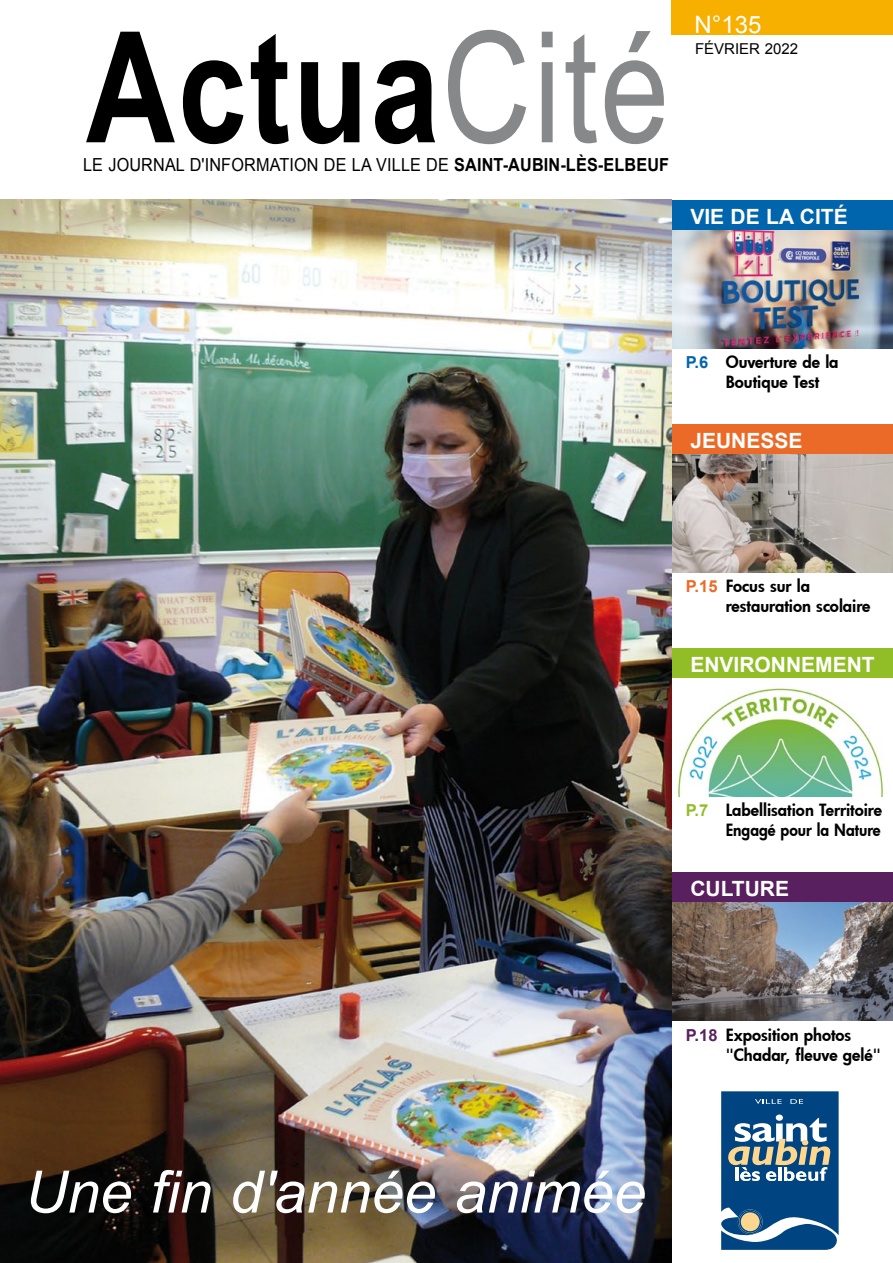
<style>
.page{position:relative;width:893px;height:1263px;background:#fff}
.page>*{position:absolute;margin:0;border:0;box-sizing:border-box;transform-origin:0 0}
.t1{font:700 154.5px "Arial";color:#000;scale:.8 1}
.t2{font:italic 58.5px "Arial";color:#fff}
.t3{font:24px "Arial";color:#fff}
.t4{font:700 21px "Arial";color:#fff}
.t5{font:18px "Arial";letter-spacing:.01em;color:#000;scale:.9 1}
.t6{font:800 16.5px/19.8px "Futura";color:#000}
.t7{font:15px "Arial";color:#000}
.s1{font-weight:400;color:#87888a}
.s2{font-weight:700}
.s3{font-family:"Arial";font-weight:700;color:#0065ac}
.s4{font-family:"Arial";font-weight:700;color:#eb6a27}
.s5{font-family:"Arial";font-weight:700;color:#91bd27}
.s6{font-family:"Arial";font-weight:700;color:#58205e}
</style>
<div class="page">
<img style="left:672px;top:230px;width:221px;height:118px">
<img style="left:672px;top:454px;width:221px;height:119px">
<img style="left:677px;top:688px;width:207px;height:109px">
<img style="left:672px;top:902px;width:221px;height:119px">
<div style="left:668px;top:200px;width:225px;height:30px;background:#0065ac"></div>
<div style="left:668px;top:424px;width:225px;height:30px;background:#eb6a27"></div>
<div style="left:668px;top:648px;width:225px;height:30px;background:#91bd27"></div>
<div style="left:668px;top:872px;width:225px;height:30px;background:#58205e"></div>
<div style="left:672px;top:0;width:221px;height:35px;background:#f8b000"></div>
<img style="left:0;top:200px;width:672px;height:1063px">
<svg style="left:721px;top:1091px;width:118px;height:159px;background:#3a6b94"></svg>
<h1 class="t1" style="left:86px;top:-15px;width:730px">ACTUA<span class="s1">CITÉ</span></h1>
<p class="t5" style="left:190px;top:153px;width:534px">D'INFORMATION DE LA VILLE DE <span class="s2">SAINT-AUBIN-LÈS-ELBEUF</span></p>
<p class="t5" style="left:83px;top:153px;width:109px">LE JOURNAL</p>
<h3 class="t3" style="left:695px;top:9px;width:68px">N°135</h3>
<p class="t7" style="left:695px;top:39px;width:104px">FÉVRIER 2022</p>
<p class="t4" style="left:690px;top:202px;width:159px">VIE DE LA CITÉ</p>
<p class="t6" style="left:726px;top:352px;width:114px;text-indent:-40px"><span class="s3">P.6</span> Ouverture de la<br>Boutique Test</p>
<p class="t4" style="left:690px;top:426px;width:114px">JEUNESSE</p>
<p class="t6" style="left:726px;top:576px;width:146px;text-indent:-40px"><span class="s4">P.15</span> Focus sur la restauration scolaire</p>
<p class="t4" style="left:690px;top:651px;width:186px">ENVIRONNEMENT</p>
<p class="t6" style="left:686px;top:800px;width:198px;text-align:right"><span class="s5">P.7</span> Labellisation Territoire<br>Engagé pour la Nature</p>
<p class="t4" style="left:690px;top:875px;width:100px">CULTURE</p>
<h2 class="t2" style="left:25px;top:1154px;width:622px">Une fin d'année animée</h2>
<p class="t6" style="left:726px;top:1025px;width:157px;text-indent:-40px"><span class="s6">P.18</span> Exposition photos "Chadar, fleuve gelé"</p>
</div>
